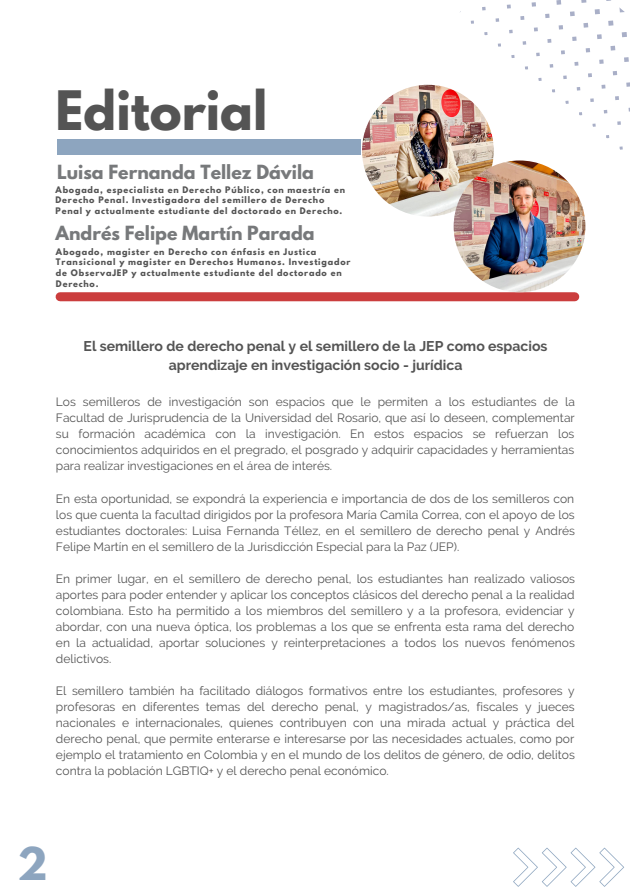
<style>
.page{position:relative;width:630px;height:891px;background:#fff}
.page>*{position:absolute;margin:0;border:0;box-sizing:border-box;transform-origin:0 0}
.t1{font:700 48px "League Spartan";color:#545454}
.t2{font:700 40px "League Spartan";color:#8da5bf}
.t3{font:700 17.2px "League Spartan";color:#77797b}
.t4{font:700 14px/19.2px "Raleway";color:#545454;text-align:center}
.t5{font:12px/16px "Raleway";color:#545454;text-align:justify}
.t6{font:700 8px/10.8px "League Spartan";letter-spacing:.1em;color:#545454}
</style>
<div class="page">
<div style="left:60px;top:292px;width:515px;height:9px;background:#cb3d3d"></div>
<div style="left:57px;top:140px;width:304px;height:15px;background:#8da5bf"></div>
<img style="left:362px;top:85px;width:132px;height:132px;border-radius:50%">
<img style="left:454px;top:160px;width:131px;height:132px;border-radius:50%">
<svg style="left:459px;top:0;width:171px;height:177px"></svg>
<svg style="left:513px;top:848px;width:111px;height:39px"></svg>
<h1 class="t1" style="left:56px;top:87px;width:213px">Editorial</h1>
<h3 class="t3" style="left:57px;top:163px;width:258px">Luisa Fernanda Tellez Dávila</h3>
<p class="t6" style="left:56px;top:185px;width:291px">Abogada, especialista en Derecho Público, con maestría en<br>Derecho Penal. Investigadora del semillero de Derecho<br>Penal y actualmente estudiante del doctorado en Derecho.</p>
<h3 class="t3" style="left:56px;top:224px;width:261px">Andrés Felipe Martín Parada</h3>
<p class="t6" style="left:56px;top:247px;width:296px">Abogado, magister en Derecho con énfasis en Justica Transicional y magister en Derechos Humanos. Investigador de ObservaJEP y actualmente estudiante del doctorado en Derecho.</p>
<p class="t4" style="left:84px;top:336px;width:466px">El semillero de derecho penal y el semillero de la JEP como espacios aprendizaje en investigación socio - jurídica</p>
<p class="t5" style="left:56px;top:394px;width:520px">Los semilleros de investigación son espacios que le permiten a los estudiantes de la Facultad de Jurisprudencia de la Universidad del Rosario, que así lo deseen, complementar su formación académica con la investigación. En estos espacios se refuerzan los conocimientos adquiridos en el pregrado, el posgrado y adquirir capacidades y herramientas para realizar investigaciones en el área de interés.</p>
<p class="t5" style="left:56px;top:490px;width:521px">En esta oportunidad, se expondrá la experiencia e importancia de dos de los semilleros con los que cuenta la facultad dirigidos por la profesora María Camila Correa, con el apoyo de los estudiantes doctorales: Luisa Fernanda Téllez, en el semillero de derecho penal y Andrés Felipe Martín en el semillero de la Jurisdicción Especial para la Paz (JEP).</p>
<p class="t5" style="left:56px;top:571px;width:521px">En primer lugar, en el semillero de derecho penal, los estudiantes han realizado valiosos aportes para poder entender y aplicar los conceptos clásicos del derecho penal a la realidad colombiana. Esto ha permitido a los miembros del semillero y a la profesora, evidenciar y abordar, con una nueva óptica, los problemas a los que se enfrenta esta rama del derecho en la actualidad, aportar soluciones y reinterpretaciones a todos los nuevos fenómenos delictivos.</p>
<p class="t5" style="left:56px;top:683px;width:520px">El semillero también ha facilitado diálogos formativos entre los estudiantes, profesores y profesoras en diferentes temas del derecho penal, y magistrados/as, fiscales y jueces nacionales e internacionales, quienes contribuyen con una mirada actual y práctica del derecho penal, que permite enterarse e interesarse por las necesidades actuales, como por ejemplo el tratamiento en Colombia y en el mundo de los delitos de género, de odio, delitos contra la población LGBTIQ+ y el derecho penal económico.</p>
<h2 class="t2" style="left:18px;top:844px;width:32px">2</h2>
</div>
